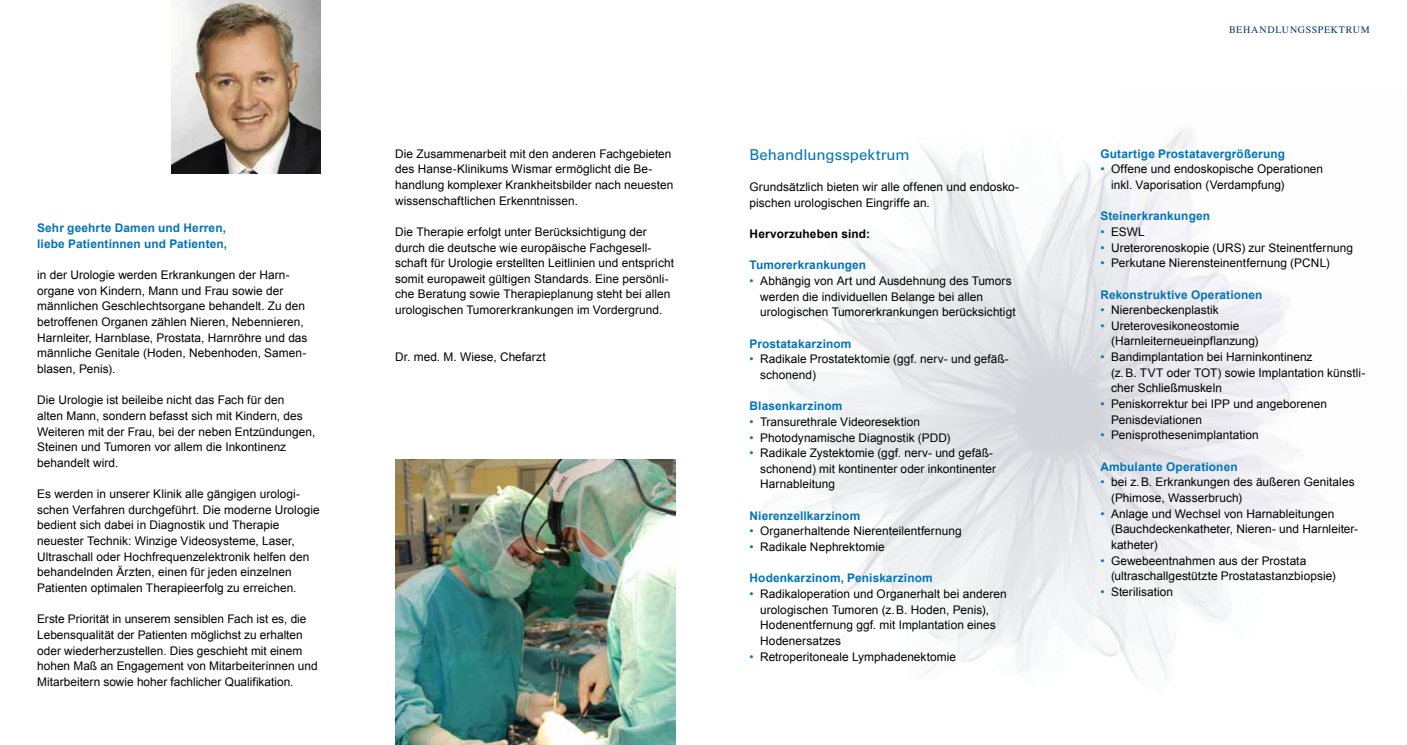
<style>
.page{position:relative;width:1407px;height:745px;background:#fff}
.page>*{position:absolute;margin:0;border:0;box-sizing:border-box;transform-origin:0 0}
.t1{font:15px "Univers LT Std";color:#0074b8}
.t2{font:11.88px/15.6px "Arial";letter-spacing:.005em;color:#000}
.t3{font:700 11.88px/15.6px "Arial";letter-spacing:.01em;color:#0074b8}
.t4{font:700 11.88px "Arial";letter-spacing:.01em;color:#000}
.t5{font:10px "Times";letter-spacing:.07em;color:#00396d}
.s1{color:#0074b8}
</style>
<div class="page">
<img style="left:784px;top:129px;width:540px;height:552px">
<img style="left:395px;top:459px;width:280px;height:285px">
<img style="left:172px;top:0;width:149px;height:174px">
<p class="t3" style="left:37px;top:220px;width:191px">Sehr geehrte Damen und Herren, liebe Patientinnen und Patienten,</p>
<p class="t2" style="left:37px;top:267px;width:272px">in der Urologie werden Erkrankungen der Harn&shy;organe von Kindern, Mann und Frau sowie der männlichen Geschlechtsorgane behandelt. Zu den betroffenen Organen zählen Nieren, Nebennieren, Harnleiter, Harnblase, Prostata, Harnröhre und das männliche Genitale (Hoden, Nebenhoden, Samen&shy;blasen, Penis).</p>
<p class="t2" style="left:37px;top:392px;width:280px">Die Urologie ist beileibe nicht das Fach für den<br>alten Mann, sondern befasst sich mit Kindern, des Weiteren mit der Frau, bei der neben Entzündungen, Steinen und Tumoren vor allem die Inkontinenz behandelt wird.</p>
<p class="t2" style="left:37px;top:486px;width:284px">Es werden in unserer Klinik alle gängigen urologi&shy;schen Verfahren durchgeführt. Die moderne Urologie bedient sich dabei in Diagnostik und Therapie neuester Technik: Winzige Videosysteme, Laser, Ultraschall oder Hochfrequenzelektronik helfen den behandelnden Ärzten, einen für jeden einzelnen Patienten optimalen Therapieerfolg zu erreichen.</p>
<p class="t2" style="left:37px;top:611px;width:282px">Erste Priorität in unserem sensiblen Fach ist es, die Lebensqualität der Patienten möglichst zu erhalten oder wiederherzustellen. Dies geschieht mit einem hohen Maß an Engagement von Mitarbeiterinnen und Mitarbeitern sowie hoher fachlicher Qualifikation.</p>
<p class="t2" style="left:395px;top:146px;width:280px">Die Zusammenarbeit mit den anderen Fachgebieten des Hanse-Klinikums Wismar ermöglicht die Be&shy;handlung komplexer Krankheitsbilder nach neuesten wissenschaftlichen Erkenntnissen.</p>
<p class="t2" style="left:395px;top:224px;width:280px">Die Therapie erfolgt unter Berücksichtigung der durch die deutsche wie europäische Fachgesell&shy;schaft für Urologie erstellten Leitlinien und entspricht somit europaweit gültigen Standards. Eine persönli&shy;che Beratung sowie Therapieplanung steht bei allen urologischen Tumorerkrankungen im Vordergrund.</p>
<p class="t2" style="left:395px;top:349px;width:152px">Dr. med. M. Wiese, Chefarzt</p>
<p class="t1" style="left:749px;top:145px;width:162px">Behandlungsspektrum</p>
<p class="t2" style="left:749px;top:179px;width:271px">Grundsätzlich bieten wir alle offenen und endosko&shy;pischen urologischen Eingriffe an.</p>
<p class="t4" style="left:749px;top:226px;width:122px">Hervorzuheben sind:</p>
<p class="t3" style="left:749px;top:257px;width:118px">Tumorerkrankungen</p>
<p class="t2" style="left:760px;top:273px;width:257px;text-indent:-11px"><span class="s1">•</span> Abhängig von Art und Ausdehnung des Tumors werden die individuellen Belange bei allen urologischen Tumorerkrankungen berücksichtigt</p>
<p class="t3" style="left:749px;top:336px;width:103px">Prostatakarzinom</p>
<p class="t2" style="left:760px;top:351px;width:250px;text-indent:-11px"><span class="s1">•</span> Radikale Prostatektomie (ggf. nerv- und gefäß&shy;schonend)</p>
<p class="t3" style="left:749px;top:398px;width:94px">Blasenkarzinom</p>
<p class="t2" style="left:749px;top:413px;width:172px"><span class="s1">•</span> Transurethrale Videoresektion</p>
<p class="t2" style="left:749px;top:429px;width:202px"><span class="s1">•</span> Photodynamische Diagnostik (PDD)</p>
<p class="t2" style="left:760px;top:445px;width:237px;text-indent:-11px"><span class="s1">•</span> Radikale Zystektomie (ggf. nerv- und gefäß&shy;schonend) mit kontinenter oder inkontinenter<br>Harnableitung</p>
<p class="t3" style="left:749px;top:508px;width:112px">Nierenzellkarzinom</p>
<p class="t2" style="left:749px;top:523px;width:214px"><span class="s1">•</span> Organerhaltende Nierenteilentfernung</p>
<p class="t2" style="left:749px;top:539px;width:137px"><span class="s1">•</span> Radikale Nephrektomie</p>
<p class="t3" style="left:749px;top:570px;width:185px">Hodenkarzinom, Peniskarzinom</p>
<p class="t2" style="left:760px;top:585px;width:248px;text-indent:-11px"><span class="s1">•</span> Radikaloperation und Organerhalt bei anderen urologischen Tumoren (z.B. Hoden, Penis), Hodenentfernung ggf. mit Implantation eines Hodenersatzes</p>
<p class="t2" style="left:749px;top:648px;width:208px"><span class="s1">•</span> Retroperitoneale Lymphadenektomie</p>
<p class="t5" style="left:1229px;top:24px;width:142px">BEHANDLUNGSSPEKTRUM</p>
<p class="t3" style="left:1100px;top:146px;width:186px">Gutartige Prostatavergrößerung</p>
<p class="t2" style="left:1111px;top:161px;width:214px;text-indent:-11px"><span class="s1">•</span> Offene und endoskopische Operationen inkl. Vaporisation (Verdampfung)</p>
<p class="t3" style="left:1100px;top:208px;width:111px">Steinerkrankungen</p>
<p class="t2" style="left:1100px;top:224px;width:46px"><span class="s1">•</span> ESWL</p>
<p class="t2" style="left:1100px;top:239px;width:254px"><span class="s1">•</span> Ureterorenoskopie (URS) zur Steinentfernung</p>
<p class="t2" style="left:1100px;top:255px;width:231px"><span class="s1">•</span> Perkutane Nierensteinentfernung (PCNL)</p>
<p class="t3" style="left:1100px;top:287px;width:164px">Rekonstruktive Operationen</p>
<p class="t2" style="left:1100px;top:302px;width:120px"><span class="s1">•</span> Nierenbeckenplastik</p>
<p class="t2" style="left:1111px;top:318px;width:149px;text-indent:-11px"><span class="s1">•</span> Ureterovesikoneostomie (Harnleiterneueinpflanzung)</p>
<p class="t2" style="left:1111px;top:349px;width:256px;text-indent:-11px"><span class="s1">•</span> Bandimplantation bei Harninkontinenz<br>(z.B. TVT oder TOT) sowie Implantation künstli&shy;cher Schließmuskeln</p>
<p class="t2" style="left:1111px;top:396px;width:218px;text-indent:-11px"><span class="s1">•</span> Peniskorrektur bei IPP und angeborenen<br>Penisdeviationen</p>
<p class="t2" style="left:1100px;top:427px;width:160px"><span class="s1">•</span> Penisprothesenimplantation</p>
<p class="t3" style="left:1100px;top:459px;width:139px">Ambulante Operationen</p>
<p class="t2" style="left:1111px;top:474px;width:245px;text-indent:-11px"><span class="s1">•</span> bei z.B. Erkrankungen des äußeren Genitales (Phimose, Wasserbruch)</p>
<p class="t2" style="left:1111px;top:505px;width:249px;text-indent:-11px"><span class="s1">•</span> Anlage und Wechsel von Harnableitungen (Bauchdeckenkatheter, Nieren- und Harnleiter&shy;katheter)</p>
<p class="t2" style="left:1111px;top:552px;width:226px;text-indent:-11px"><span class="s1">•</span> Gewebeentnahmen aus der Prostata (ultraschallgestützte Prostatastanzbiopsie)</p>
<p class="t2" style="left:1100px;top:583px;width:74px"><span class="s1">•</span> Sterilisation</p>
</div>
